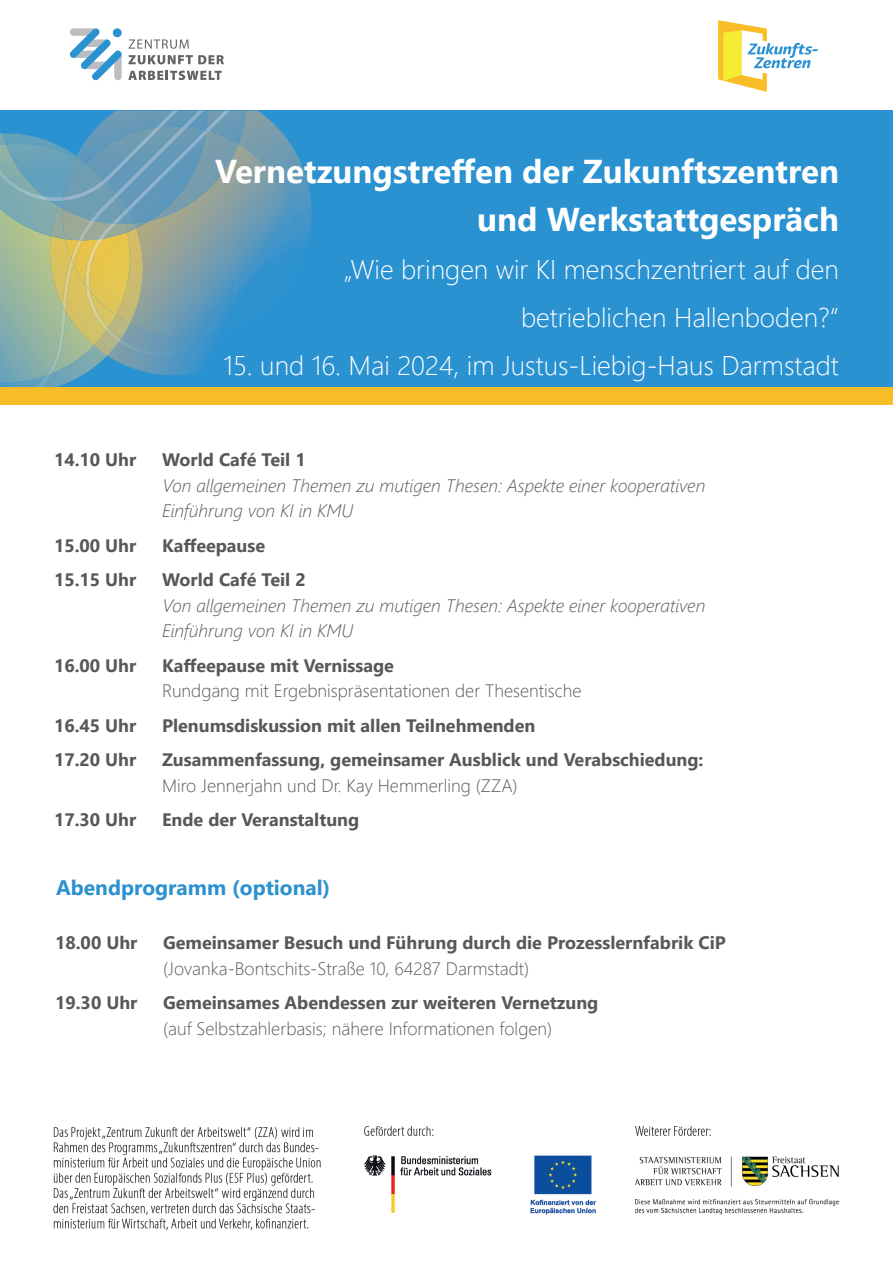
<style>
.page{position:relative;width:893px;height:1263px;background:#fff}
.page>*{position:absolute;margin:0;border:0;box-sizing:border-box;transform-origin:0 0}
.t1{font:700 33px/48px "Segoe UI";color:#fff;text-align:right}
.t2{font:300 27px/48px "Segoe UI";color:#fff;text-align:right}
.t3{font:700 21px "Segoe UI";color:#2c91cf}
.t4{font:700 18px "Segoe UI";color:#57585a}
.t5{font:300 18px "Segoe UI";color:#57585a}
.t6{font:italic 300 18px/25.5px "Segoe UI";color:#57585a}
</style>
<div class="page">
<img style="left:53px;top:1126px;width:787px;height:105px">
<div style="left:0;top:111px;width:892px;height:276px;background:#2a92d0"></div>
<svg style="left:0;top:111px;width:312px;height:276px"></svg>
<img style="left:63px;top:180px;width:42px;height:21px">
<div style="left:0;top:387px;width:893px;height:18px;background:#f9bd28"></div>
<svg style="left:718px;top:20px;width:100px;height:72px"></svg>
<svg style="left:70px;top:28px;width:52px;height:52px"></svg>
<svg style="left:129px;top:39px;width:60px;height:10px"></svg>
<svg style="left:128px;top:55px;width:96px;height:9px"></svg>
<svg style="left:128px;top:71px;width:94px;height:9px"></svg>
<h1 class="t1" style="left:215px;top:145px;width:625px">Vernetzungstreffen der Zukunftszentren und Werkstattgespräch</h1>
<h2 class="t2" style="left:344px;top:243px;width:497px">„Wie bringen wir KI menschzentriert auf den betrieblichen Hallenboden?“</h2>
<h2 class="t2" style="left:223px;top:339px;width:617px">15. und 16. Mai 2024, im Justus-Liebig-Haus Darmstadt</h2>
<p class="t4" style="left:54px;top:443px;width:84px">14.10 Uhr</p>
<p class="t4" style="left:162px;top:443px;width:145px">World Café Teil 1</p>
<p class="t6" style="left:162px;top:469px;width:545px">Von allgemeinen Themen zu mutigen Thesen: Aspekte einer kooperativen<br>Einführung von KI in KMU</p>
<p class="t4" style="left:54px;top:528px;width:84px">15.00 Uhr</p>
<p class="t4" style="left:162px;top:528px;width:105px">Kaffeepause</p>
<p class="t4" style="left:54px;top:563px;width:84px">15.15 Uhr</p>
<p class="t4" style="left:162px;top:563px;width:145px">World Café Teil 2</p>
<p class="t6" style="left:162px;top:589px;width:545px">Von allgemeinen Themen zu mutigen Thesen: Aspekte einer kooperativen<br>Einführung von KI in KMU</p>
<p class="t4" style="left:54px;top:648px;width:84px">16.00 Uhr</p>
<p class="t4" style="left:162px;top:648px;width:233px">Kaffeepause mit Vernissage</p>
<p class="t5" style="left:162px;top:674px;width:421px">Rundgang mit Ergebnispräsentationen der Thesentische</p>
<p class="t4" style="left:54px;top:708px;width:84px">16.45 Uhr</p>
<p class="t4" style="left:162px;top:708px;width:375px">Plenumsdiskussion mit allen Teilnehmenden</p>
<p class="t4" style="left:54px;top:743px;width:84px">17.20 Uhr</p>
<p class="t4" style="left:162px;top:743px;width:543px">Zusammenfassung, gemeinsamer Ausblick und Verabschiedung:</p>
<p class="t5" style="left:162px;top:768px;width:357px">Miro Jennerjahn und Dr. Kay Hemmerling (ZZA)</p>
<p class="t4" style="left:54px;top:803px;width:84px">17.30 Uhr</p>
<p class="t4" style="left:162px;top:803px;width:199px">Ende der Veranstaltung</p>
<p class="t3" style="left:56px;top:868px;width:276px">Abendprogramm (optional)</p>
<p class="t4" style="left:55px;top:926px;width:84px">18.00 Uhr</p>
<p class="t4" style="left:163px;top:926px;width:564px">Gemeinsamer Besuch und Führung durch die Prozesslernfabrik CiP</p>
<p class="t5" style="left:163px;top:951px;width:368px">(Jovanka-Bontschits-Straße 10, 64287 Darmstadt)</p>
<p class="t4" style="left:55px;top:986px;width:84px">19.30 Uhr</p>
<p class="t4" style="left:163px;top:986px;width:437px">Gemeinsames Abendessen zur weiteren Vernetzung</p>
<p class="t5" style="left:163px;top:1011px;width:391px">(auf Selbstzahlerbasis; nähere Informationen folgen)</p>
</div>
